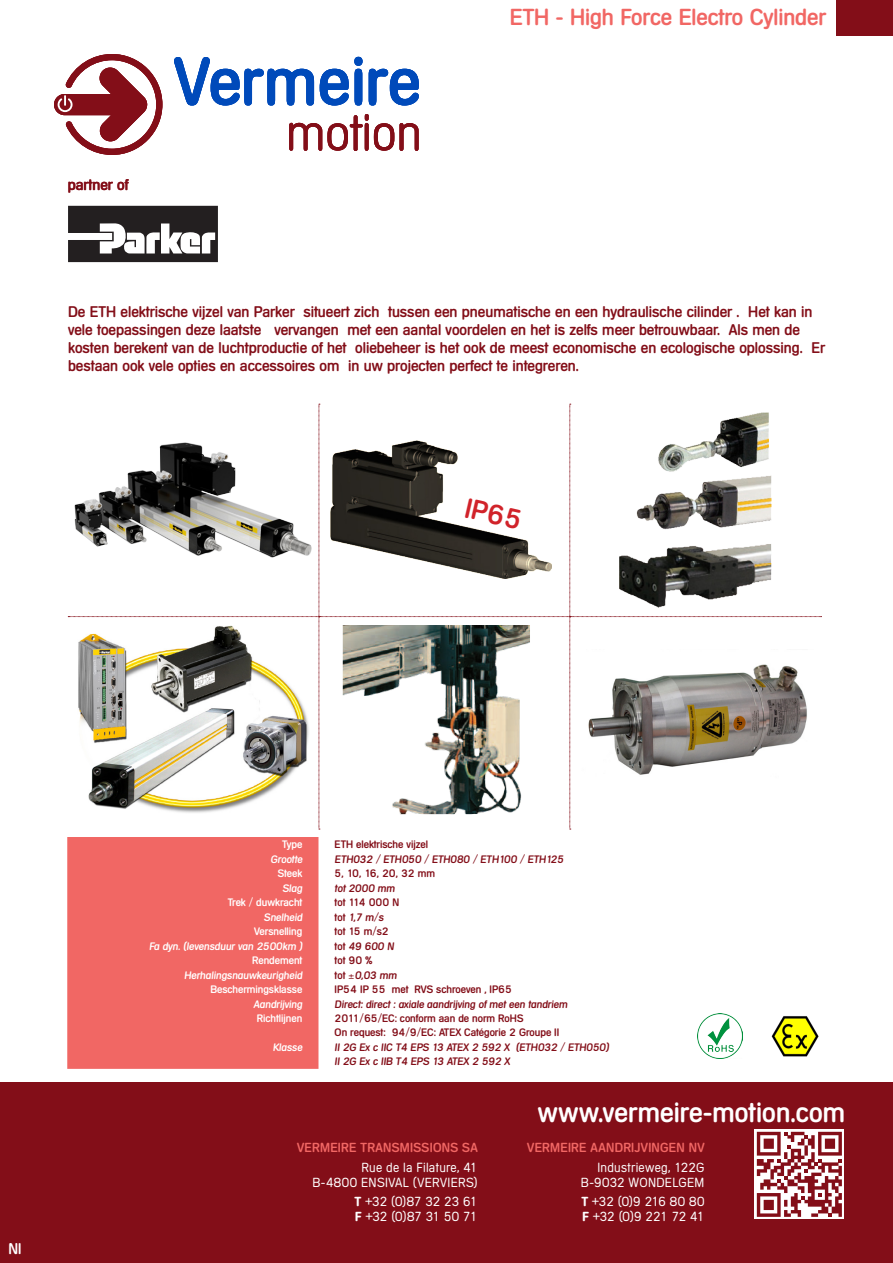
<style>
.page{position:relative;width:893px;height:1263px;background:#fff}
.page>*{position:absolute;margin:0;border:0;box-sizing:border-box;transform-origin:0 0}
.t1{font:27px "Mercedes Serial";letter-spacing:.005em;color:#fff}
.t2{font:27px "Mercedes Serial";color:#d1232a}
.actuator_line{font:22.5px "Mercedes Serial";color:#f16764}
.premier_texte{font:15px/18px "Mercedes Serial";color:#830e18}
.partner_of{font:15px "Mercedes Serial";color:#830e18}
.texte_dans_image{font:15px "Mercedes Serial";color:#fff}
.t3{font:300 12.75px/15px "Mercedes Serial";letter-spacing:.02em;color:#fff;text-align:right}
.t4{font:12.75px "Mercedes Serial";letter-spacing:.02em;color:#f16764}
.t5{font:300 12.75px/15px "Mercedes Serial";color:#fff}
.t6{font:300 12.75px/15px "Mercedes Serial";letter-spacing:-.005em;color:#fff}
.tableau{font:italic 10.5px "Mercedes Serial";color:#830e18}
.tableau-2{font:10.5px "Mercedes Serial";color:#830e18}
.tableau_ecriture_bor{font:italic 10.5px "Mercedes Serial";color:#fff}
.tableau_ecriture_bor-2{font:10.5px "Mercedes Serial";color:#fff}
.s1{font-style:normal}
.s2{font-weight:700}
</style>
<div class="page">
<div style="left:0;top:1082px;width:893px;height:181px;background:#830e18"></div>
<div style="left:836px;top:0;width:57px;height:36px;background:#830e18"></div>
<svg style="left:755px;top:1130px;width:89px;height:89px"></svg>
<svg style="left:757px;top:1132px;width:85px;height:85px"></svg>
<svg style="left:174px;top:57px;width:140px;height:48px"></svg>
<svg style="left:320px;top:57px;width:43px;height:48px"></svg>
<svg style="left:369px;top:69px;width:50px;height:36px"></svg>
<svg style="left:289px;top:114px;width:105px;height:37px"></svg>
<svg style="left:400px;top:123px;width:19px;height:28px"></svg>
<svg style="left:54px;top:54px;width:108px;height:101px"></svg>
<svg style="left:68px;top:206px;width:150px;height:56px"></svg>
<div style="left:67px;top:837px;width:251px;height:232px;background:#f16764"></div>
<svg style="left:68px;top:404px;width:753px;height:426px"></svg>
<img style="left:75px;top:443px;width:237px;height:114px">
<img style="left:620px;top:412px;width:152px;height:195px">
<img style="left:341px;top:625px;width:191px;height:192px">
<img style="left:331px;top:440px;width:220px;height:139px">
<img style="left:78px;top:625px;width:231px;height:189px">
<img style="left:582px;top:649px;width:231px;height:154px">
<img style="left:697px;top:1014px;width:45px;height:45px">
<img style="left:771px;top:1016px;width:48px;height:41px">
<p class="partner_of" style="left:68px;top:175px;width:62px">partner of</p>
<p class="actuator_line" style="left:510px;top:4px;width:318px">ETH - High Force Electro Cylinder</p>
<p class="premier_texte" style="left:68px;top:303px;width:758px">De ETH elektrische vijzel van Parker situeert zich tussen een pneumatische en een hydraulische cilinder . Het kan in vele toepassingen deze laatste vervangen met een aantal voordelen en het is zelfs meer betrouwbaar. Als men de kosten berekent van de luchtproductie of het oliebeheer is het ook de meest economische en ecologische oplossing. Er bestaan ook vele opties en accessoires om in uw projecten perfect te integreren.</p>
<p class="t2" style="left:469px;top:492px;width:59px;rotate:13deg">IP65</p>
<p class="texte_dans_image" style="left:9px;top:1239px;width:15px">Nl</p>
<p class="tableau_ecriture_bor-2" style="left:282px;top:838px;width:22px">Type</p>
<p class="tableau-2" style="left:335px;top:838px;width:95px">ETH elektrische vijzel</p>
<p class="tableau_ecriture_bor" style="left:271px;top:853px;width:33px">Grootte</p>
<p class="tableau" style="left:335px;top:853px;width:230px">ETH032 / ETH050 / ETH080 / ETH100 / ETH125</p>
<p class="tableau_ecriture_bor-2" style="left:278px;top:867px;width:26px">Steek</p>
<p class="tableau-2" style="left:335px;top:867px;width:102px">5, 10, 16, 20, 32 mm</p>
<p class="tableau_ecriture_bor" style="left:282px;top:882px;width:21px">Slag</p>
<p class="tableau" style="left:335px;top:882px;width:62px">tot 2000 mm</p>
<p class="tableau_ecriture_bor-2" style="left:228px;top:896px;width:76px">Trek / duwkracht</p>
<p class="tableau-2" style="left:335px;top:896px;width:66px">tot 114 000 N</p>
<p class="tableau_ecriture_bor" style="left:264px;top:910px;width:40px">Snelheid</p>
<p class="tableau" style="left:335px;top:910px;width:50px"><span class="s1">tot</span> 1,7 m/s</p>
<p class="tableau_ecriture_bor-2" style="left:254px;top:925px;width:50px">Versnelling</p>
<p class="tableau-2" style="left:335px;top:925px;width:56px">tot 15 m/s2</p>
<p class="tableau_ecriture_bor" style="left:149px;top:939px;width:155px">Fa dyn. (levensduur van 2500km )</p>
<p class="tableau" style="left:335px;top:939px;width:61px"><span class="s1">tot</span> 49 600 N</p>
<p class="tableau_ecriture_bor-2" style="left:252px;top:954px;width:52px">Rendement</p>
<p class="tableau-2" style="left:335px;top:954px;width:40px">tot 90 %</p>
<p class="tableau_ecriture_bor" style="left:184px;top:968px;width:120px">Herhalingsnauwkeurigheid</p>
<p class="tableau" style="left:335px;top:968px;width:64px"><span class="s1">tot</span> ±0,03 mm</p>
<p class="tableau_ecriture_bor-2" style="left:210px;top:983px;width:93px">Beschermingsklasse</p>
<p class="tableau-2" style="left:335px;top:983px;width:179px">IP54 IP 55 met RVS schroeven , IP65</p>
<p class="tableau_ecriture_bor" style="left:254px;top:997px;width:50px">Aandrijving</p>
<p class="tableau" style="left:335px;top:997px;width:234px">Direct: direct : axiale aandrijving of met een tandriem</p>
<p class="tableau_ecriture_bor-2" style="left:257px;top:1012px;width:47px">Richtlijnen</p>
<p class="tableau-2" style="left:335px;top:1012px;width:190px">2011/65/EC: conform aan de norm RoHS</p>
<p class="tableau-2" style="left:335px;top:1026px;width:226px">On request: 94/9/EC: ATEX Catégorie 2 Groupe II</p>
<p class="tableau_ecriture_bor" style="left:273px;top:1041px;width:31px">Klasse</p>
<p class="tableau" style="left:335px;top:1041px;width:276px">II 2G Ex c IIC T4 EPS 13 ATEX 2 592 X (ETH032 / ETH050)</p>
<p class="tableau" style="left:335px;top:1055px;width:177px">II 2G Ex c IIB T4 EPS 13 ATEX 2 592 X</p>
<p class="t4" style="left:297px;top:1140px;width:182px">VERMEIRE TRANSMISSIONS SA</p>
<p class="t3" style="left:312px;top:1159px;width:167px">Rue de la Filature, 41<br>B-4800 ENSIVAL (VERVIERS)</p>
<p class="t5" style="left:355px;top:1194px;width:124px"><span class="s2">T</span> +32 (0)87 32 23 61<br><span class="s2">F</span> +32 (0)87 31 50 71</p>
<p class="t1" style="left:538px;top:1096px;width:309px">www.vermeire-motion.com</p>
<p class="t4" style="left:527px;top:1140px;width:179px">VERMEIRE AANDRIJVINGEN NV</p>
<p class="t3" style="left:581px;top:1159px;width:125px">Industrieweg, 122G<br>B-9032 WONDELGEM</p>
<p class="t6" style="left:582px;top:1194px;width:124px"><span class="s2">T</span> +32 (0)9 216 80 80<br><span class="s2">F</span> +32 (0)9 221 72 41</p>
</div>
